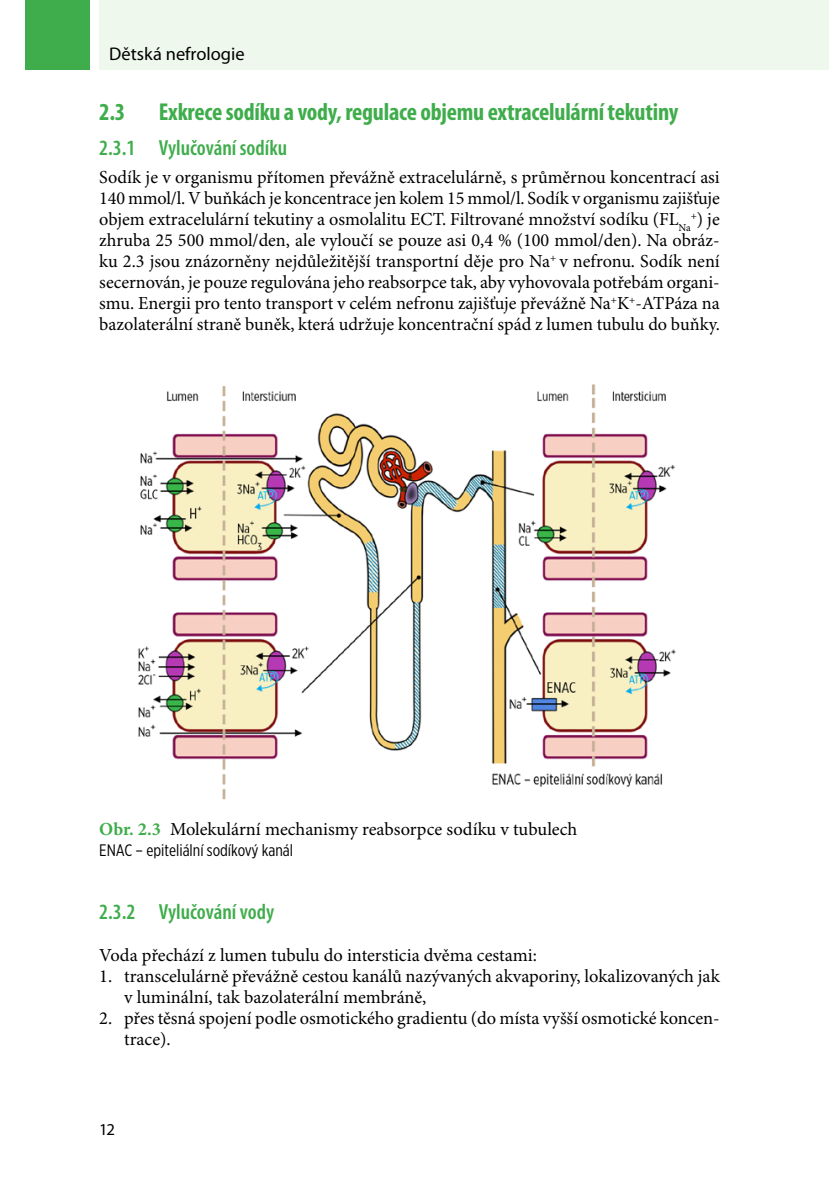
<style>
.page{position:relative;width:829px;height:1191px;background:#fff}
.page>*{position:absolute;margin:0;border:0;box-sizing:border-box;transform-origin:0 0}
.t1{font:700 condensed 24.5px "Myriad Pro";letter-spacing:-.01em;color:#3fad4b}
.t2{font:600 condensed 21.88px "Myriad Pro";color:#3fad4b}
.TEXT_bez_odsazeni{font:18.38px/21px "Minion Pro";color:#000;text-align:justify}
.Vycet{font:18.38px/21px "Minion Pro";color:#000}
.Vycet_mezera{font:18.38px/21px "Minion Pro";letter-spacing:-.005em;color:#000}
.TAB_nazev{font:18.38px "Minion Pro";color:#000}
.t3{font:18.38px "Myriad Pro";color:#000}
.vysvetlivky{font:16.62px "Gotham X Narrow";color:#000}
.t4{font:16.62px "Myriad Pro";color:#000}
.s1{font-weight:700;color:#3fad4b}
</style>
<div class="page">
<div style="left:25px;top:0;width:64px;height:69px;background:#3fad4b"></div>
<div style="left:99px;top:0;width:729px;height:69px;background:#eff8ed"></div>
<hr style="left:828px;top:0;width:1px;height:69px;background:#eff8ed">
<img style="left:138px;top:384px;width:538px;height:416px">
<p class="t3" style="left:109px;top:42px;width:137px">Dětská nefrologie</p>
<h2 class="t1" style="left:99px;top:97px;width:28px">2.3</h2>
<h2 class="t1" style="left:159px;top:97px;width:521px">Exkrece sodíku a vody, regulace objemu extracelulární tekutiny</h2>
<h3 class="t2" style="left:99px;top:134px;width:189px">2.3.1 Vylučování sodíku</h3>
<p class="TEXT_bez_odsazeni" style="left:99px;top:168px;width:622px">Sodík je v organismu přítomen převážně extracelulárně, s průměrnou koncentrací asi 140 mmol/l. V buňkách je koncentrace jen kolem 15 mmol/l. Sodík v organismu zajišťuje objem extracelulární tekutiny a osmolalitu ECT. Filtrované množství sodíku (FL<sub>Na</sub><sup>+</sup>) je zhruba 25 500 mmol/den, ale vyloučí se pouze asi 0,4 % (100 mmol/den). Na obráz&shy;ku 2.3 jsou znázorněny nejdůležitější transportní děje pro Na<sup>+</sup> v nefronu. Sodík není secernován, je pouze regulována jeho reabsorpce tak, aby vyhovovala potřebám organi&shy;smu. Energii pro tento transport v celém nefronu zajišťuje převážně Na<sup>+</sup>K<sup>+</sup>-ATPáza na bazolaterální straně buněk, která udržuje koncentrační spád z lumen tubulu do buňky.</p>
<p class="TAB_nazev" style="left:99px;top:817px;width:479px"><span class="s1">Obr. 2.3</span> Molekulární mechanismy reabsorpce sodíku v tubulech</p>
<p class="vysvetlivky" style="left:99px;top:839px;width:195px">ENAC – epiteliální sodíkový kanál</p>
<h3 class="t2" style="left:99px;top:897px;width:176px">2.3.2 Vylučování vody</h3>
<p class="TEXT_bez_odsazeni" style="left:99px;top:945px;width:439px">Voda přechází z lumen tubulu do intersticia dvěma cestami:</p>
<p class="Vycet" style="left:124px;top:966px;width:597px;text-indent:-25px">1. transcelulárně převážně cestou kanálů nazývaných akvaporiny, lokalizovaných jak v luminální, tak bazolaterální membráně,</p>
<p class="Vycet_mezera" style="left:124px;top:1008px;width:597px;text-indent:-25px">2. přes těsná spojení podle osmotického gradientu (do místa vyšší osmotické koncen&shy;trace).</p>
<p class="t4" style="left:99px;top:1119px;width:17px">12</p>
</div>
